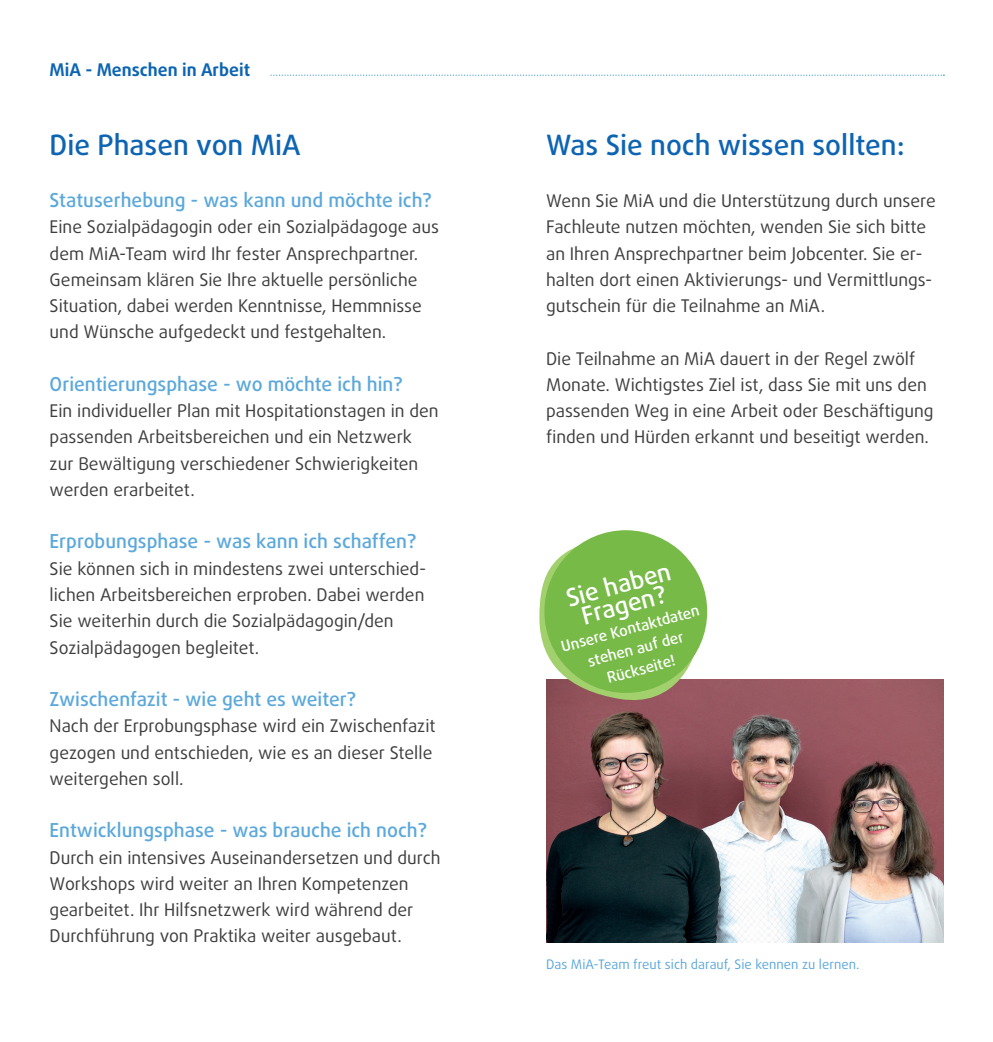
<style>
.page{position:relative;width:993px;height:1042px;background:#fff}
.page>*{position:absolute;margin:0;border:0;box-sizing:border-box;transform-origin:0 0}
.Titel{font:500 28px "Daxline Pro";color:#0d64b2}
.Hervorhebungen{font:500 24.5px "Daxline Pro";color:#fff}
.Untertitel{font:500 19.25px "Daxline Pro";color:#5ba8dc}
.Fließtext{font:17.5px/26.2px "Daxline Pro";color:#3e3e3f}
.Kapitelauszeichnung{font:700 17.5px "Daxline Pro";color:#0d64b2}
.Hervorhebungen-2{font:500 15.05px/21px "Daxline Pro";color:#fff;text-align:center}
.Bildunterschrift{font:13.12px "Daxline Pro";color:#5ba8dc}
</style>
<div class="page">
<svg style="left:270px;top:75px;width:674px;height:1px"></svg>
<img style="left:546px;top:680px;width:397px;height:262px">
<svg style="left:539px;top:530px;width:161px;height:178px"></svg>
<div style="left:544px;top:530px;width:163px;height:163px;background:#77ba47;border-radius:50%"></div>
<p class="Kapitelauszeichnung" style="left:50px;top:58px;width:202px">MiA - Menschen in Arbeit</p>
<p class="Titel" style="left:50px;top:126px;width:252px">Die Phasen von MiA</p>
<p class="Untertitel" style="left:50px;top:187px;width:383px">Statuserhebung - was kann und möchte ich?</p>
<p class="Fließtext" style="left:50px;top:214px;width:391px">Eine Sozialpädagogin oder ein Sozialpädagoge aus dem MiA-Team wird Ihr fester Ansprechpartner.<br>Gemeinsam klären Sie Ihre aktuelle persönliche Situation, dabei werden Kenntnisse, Hemmnisse und Wünsche aufgedeckt und festgehalten.</p>
<p class="Untertitel" style="left:50px;top:371px;width:354px">Orientierungsphase - wo möchte ich hin?</p>
<p class="Fließtext" style="left:50px;top:398px;width:390px">Ein individueller Plan mit Hospitationstagen in den passenden Arbeitsbereichen und ein Netzwerk zur Bewältigung verschiedener Schwierigkeiten werden erarbeitet.</p>
<p class="Untertitel" style="left:50px;top:529px;width:368px">Erprobungsphase - was kann ich schaffen?</p>
<p class="Fließtext" style="left:50px;top:555px;width:378px">Sie können sich in mindestens zwei unterschied&shy;lichen Arbeitsbereichen erproben. Dabei werden Sie weiterhin durch die Sozialpädagogin/den Sozialpädagogen begleitet.</p>
<p class="Untertitel" style="left:50px;top:686px;width:308px">Zwischenfazit - wie geht es weiter?</p>
<p class="Fließtext" style="left:50px;top:713px;width:387px">Nach der Erprobungsphase wird ein Zwischenfazit gezogen und entschieden, wie es an dieser Stelle weitergehen soll.</p>
<p class="Untertitel" style="left:50px;top:817px;width:379px">Entwicklungsphase - was brauche ich noch?</p>
<p class="Fließtext" style="left:50px;top:844px;width:392px">Durch ein intensives Auseinandersetzen und durch Workshops wird weiter an Ihren Kompetenzen gearbeitet. Ihr Hilfsnetzwerk wird während der Durchführung von Praktika weiter ausgebaut.</p>
<p class="Titel" style="left:546px;top:126px;width:360px">Was Sie noch wissen sollten:</p>
<p class="Fließtext" style="left:546px;top:188px;width:391px">Wenn Sie MiA und die Unterstützung durch unsere Fachleute nutzen möchten, wenden Sie sich bitte an Ihren Ansprechpartner beim Jobcenter. Sie er&shy;halten dort einen Aktivierungs- und Vermittlungs&shy;gutschein für die Teilnahme an MiA.</p>
<p class="Fließtext" style="left:546px;top:345px;width:389px">Die Teilnahme an MiA dauert in der Regel zwölf Monate. Wichtigstes Ziel ist, dass Sie mit uns den passenden Weg in eine Arbeit oder Beschäftigung finden und Hürden erkannt und beseitigt werden.</p>
<p class="Hervorhebungen" style="left:562px;top:583px;width:109px;rotate:-15deg">Sie haben</p>
<p class="Hervorhebungen" style="left:577px;top:600px;width:88px;rotate:-15deg">Fragen?</p>
<p class="Hervorhebungen-2" style="left:558px;top:637px;width:144px;rotate:-15deg">Unsere Kontaktdaten stehen auf der</p>
<p class="Hervorhebungen-2" style="left:604px;top:668px;width:71px;rotate:-15deg">Rückseite!</p>
<p class="Bildunterschrift" style="left:546px;top:955px;width:314px">Das MiA-Team freut sich darauf, Sie kennen zu lernen.</p>
</div>
